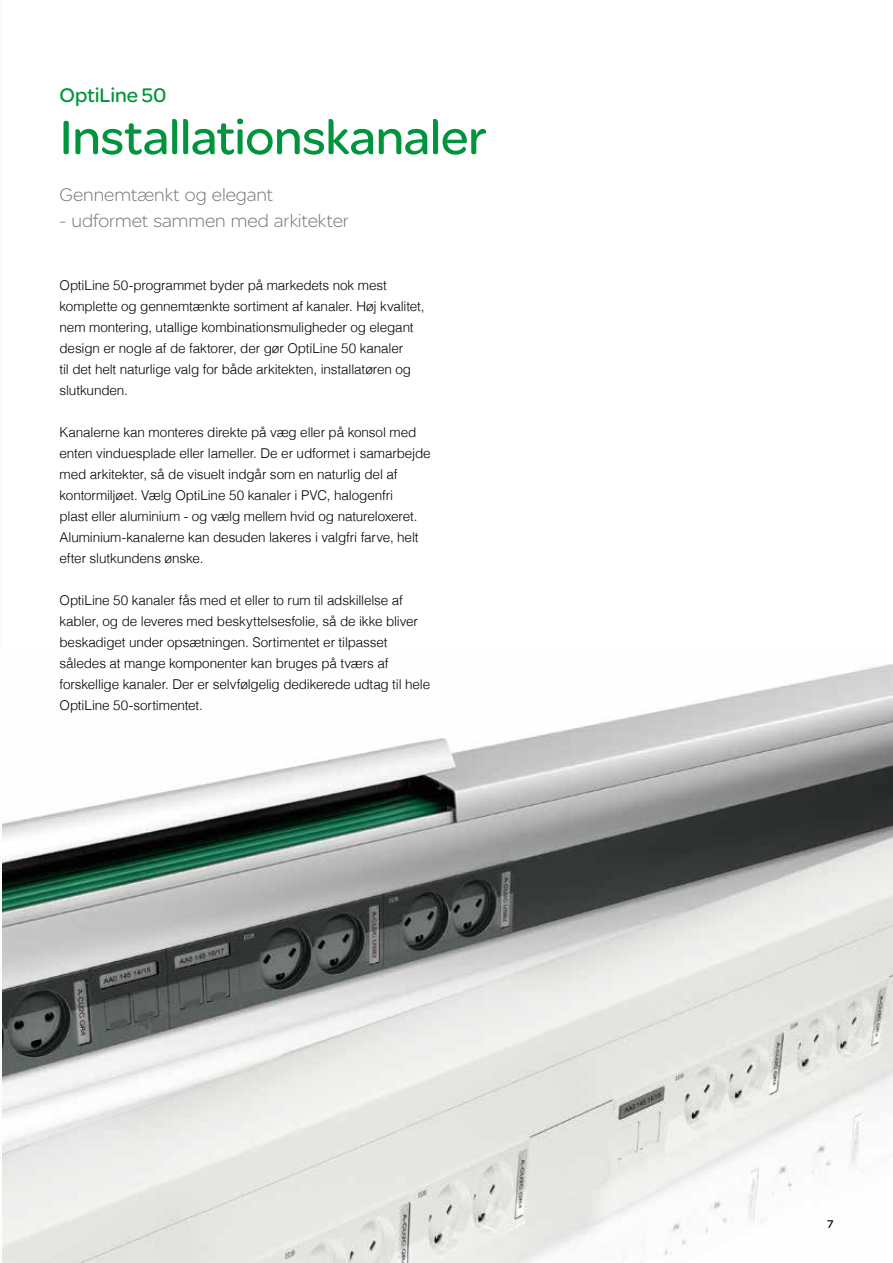
<style>
.page{position:relative;width:893px;height:1263px;background:#fff}
.page>*{position:absolute;margin:0;border:0;box-sizing:border-box;transform-origin:0 0}
.t1{font:51px "SE Optimist";letter-spacing:-.01em;color:#00953c}
.t2{font:21px "SE Optimist";letter-spacing:-.005em;color:#00953c}
.t3{font:300 19.5px "SE Optimist";letter-spacing:-.005em;color:#71777a}
.t4{font:300 13.5px/21px "Helvetica";letter-spacing:-.01em;color:#000}
.t5{font:12px "SE Optimist";color:#000}
</style>
<div class="page">
<img style="left:2px;top:664px;width:891px;height:599px">
<h2 class="t2" style="left:60px;top:80px;width:108px">OptiLine 50</h2>
<h1 class="t1" style="left:60px;top:102px;width:429px">Installationskanaler</h1>
<h3 class="t3" style="left:60px;top:182px;width:215px">Gennemtænkt og elegant</h3>
<h3 class="t3" style="left:60px;top:207px;width:291px">- udformet sammen med arkitekter</h3>
<p class="t4" style="left:60px;top:274px;width:367px">OptiLine 50-programmet byder på markedets nok mest komplette og gennemtænkte sortiment af kanaler. Høj kvalitet, nem montering, utallige kombinationsmuligheder og elegant design er nogle af de faktorer, der gør OptiLine 50 kanaler<br>til det helt naturlige valg for både arkitekten, installatøren og slutkunden.</p>
<p class="t4" style="left:60px;top:421px;width:373px">Kanalerne kan monteres direkte på væg eller på konsol med enten vinduesplade eller lameller. De er udformet i samarbejde med arkitekter, så de visuelt indgår som en naturlig del af kontormiljøet. Vælg OptiLine 50 kanaler i PVC, halogenfri<br>plast eller aluminium - og vælg mellem hvid og natureloxeret.<br>Aluminium-kanalerne kan desuden lakeres i valgfri farve, helt efter slutkundens ønske.</p>
<p class="t4" style="left:60px;top:589px;width:372px">OptiLine 50 kanaler fås med et eller to rum til adskillelse af kabler, og de leveres med beskyttelsesfolie, så de ikke bliver beskadiget under opsætningen. Sortimentet er tilpasset således at mange komponenter kan bruges på tværs af forskellige kanaler. Der er selvfølgelig dedikerede udtag til hele OptiLine 50-sortimentet.</p>
<p class="t5" style="left:827px;top:1215px;width:8px">7</p>
</div>
